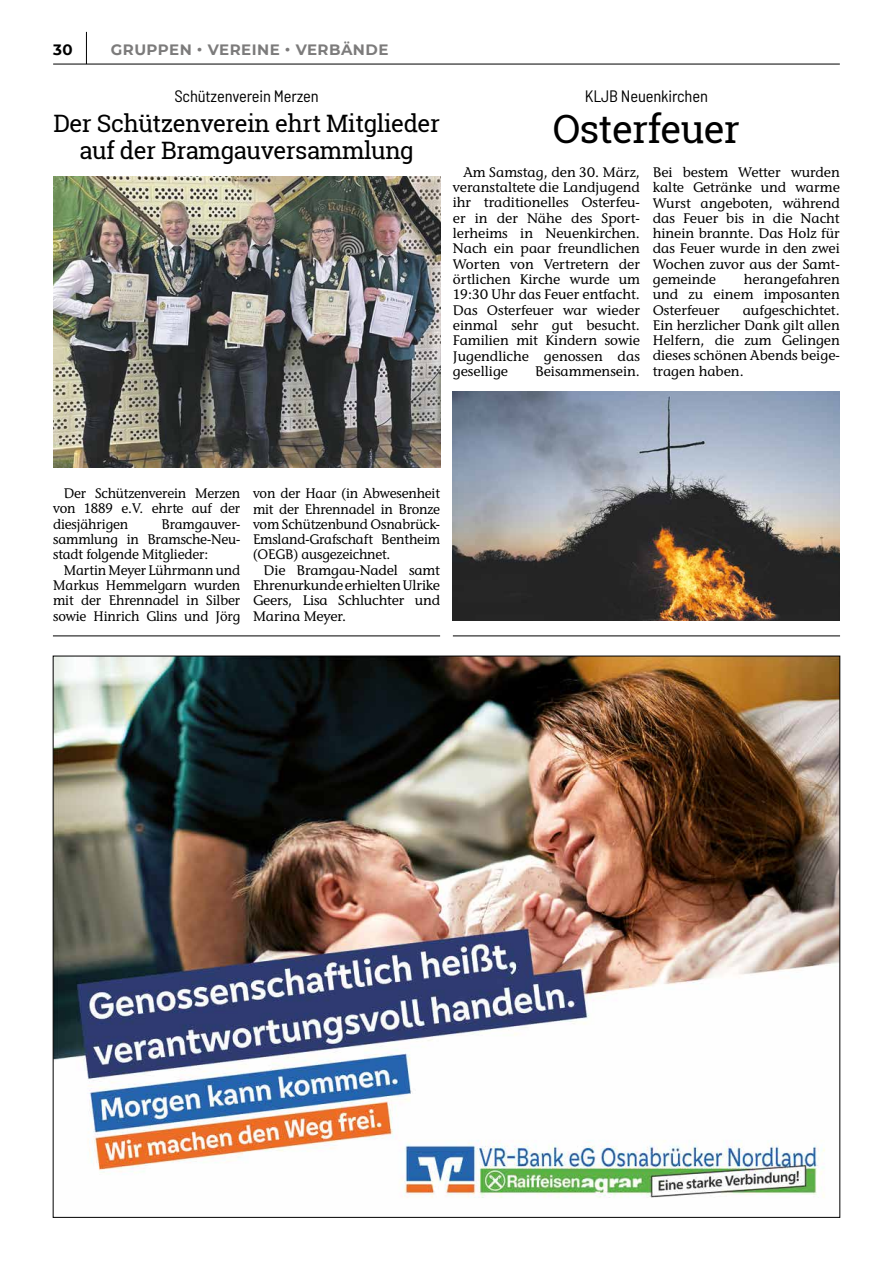
<style>
.page{position:relative;width:893px;height:1263px;background:#fff}
.page>*{position:absolute;margin:0;border:0;box-sizing:border-box;transform-origin:0 0}
.t1{font:39px "Roboto Slab";letter-spacing:-.02em;color:#000}
.t2{font:24px/27.8px "Roboto Slab";letter-spacing:-.02em;color:#000;text-align:center}
.t3{font:semi-condensed 16.5px "Barlow";letter-spacing:-.01em;color:#000}
.t4{font:700 15px "Montserrat";letter-spacing:.03em;color:#7c7b7b}
.t5{font:700 15px "Montserrat";color:#000}
.t6{font:500 13.8px/15.3px "Stone Inf ITC Std";letter-spacing:-.01em;color:#000;text-align:justify}
.t7{font:500 13.8px/15.3px "Stone Inf ITC Std";letter-spacing:-.01em;color:#000;text-align:justify;scale:.96 1}
</style>
<div class="page">
<hr style="left:53px;top:64px;width:787px;height:1px;background:#000">
<hr style="left:86px;top:32px;width:1px;height:32px;background:#000">
<img style="left:453px;top:391px;width:387px;height:230px">
<img style="left:55px;top:658px;width:783px;height:540px">
<img style="left:53px;top:177px;width:387px;height:291px">
<hr style="left:53px;top:636px;width:387px;height:1px;background:#000">
<hr style="left:453px;top:636px;width:387px;height:1px;background:#000">
<p class="t5" style="left:53px;top:39px;width:21px">30</p>
<p class="t4" style="left:111px;top:39px;width:279px">GRUPPEN • VEREINE • VERBÄNDE</p>
<p class="t3" style="left:174px;top:85px;width:146px">Schützenverein Merzen</p>
<h2 class="t2" style="left:53px;top:109px;width:388px">Der Schützenverein ehrt Mitglieder auf der Bramgauversammlung</h2>
<p class="t3" style="left:585px;top:85px;width:125px">KLJB Neuenkirchen</p>
<h1 class="t1" style="left:553px;top:102px;width:189px">Osterfeuer</h1>
<p class="t6" style="left:453px;top:164px;width:189px;text-indent:11px">Am Samstag, den 30. März, veranstaltete die Landjugend ihr traditionelles Osterfeu&shy;er in der Nähe des Sport&shy;lerheims in Neuenkirchen.<br>Nach ein paar freundlichen Worten von Vertretern der örtlichen Kirche wurde um 19:30 Uhr das Feuer entfacht.<br>Das Osterfeuer war wieder einmal sehr gut besucht.<br>Familien mit Kindern sowie Jugendliche genossen das gesellige</p>
<p class="t6" style="left:535px;top:363px;width:106px">Beisammensein.</p>
<p class="t6" style="left:653px;top:164px;width:189px">Bei bestem Wetter wurden kalte Getränke und warme Wurst angeboten, während das Feuer bis in die Nacht hinein brannte. Das Holz für das Feuer wurde in den zwei Wochen zuvor aus der Samt&shy;gemeinde</p>
<p class="t6" style="left:653px;top:271px;width:189px;text-indent:91px">herangefahren und zu einem imposanten Osterfeuer</p>
<p class="t6" style="left:653px;top:302px;width:189px;text-indent:90px">aufgeschichtet.<br>Ein herzlicher Dank gilt allen Helfern, die zum Gelingen dieses schönen Abends beige&shy;tragen haben.</p>
<p class="t7" style="left:53px;top:485px;width:196px;text-indent:11px">Der Schützenverein Merzen von 1889 e.V. ehrte auf der diesjährigen</p>
<p class="t7" style="left:53px;top:516px;width:196px;text-indent:108px">Bramgauver&shy;sammlung in Bramsche-Neu&shy;stadt folgende Mitglieder:</p>
<p class="t7" style="left:53px;top:562px;width:196px;text-indent:11px">Martin Meyer Lührmann und Markus Hemmelgarn wurden mit der Ehrennadel in Silber sowie Hinrich Glins und Jörg</p>
<p class="t7" style="left:253px;top:485px;width:196px">von der Haar (in Abwesenheit mit der Ehrennadel in Bronze vom Schützenbund Osnabrück-Emsland-Grafschaft Bentheim (OEGB) ausgezeichnet.</p>
<p class="t6" style="left:253px;top:562px;width:189px;text-indent:11px">Die Bramgau-Nadel samt Ehrenurkunde erhielten Ulrike Geers, Lisa Schluchter und Marina Meyer.</p>
</div>
